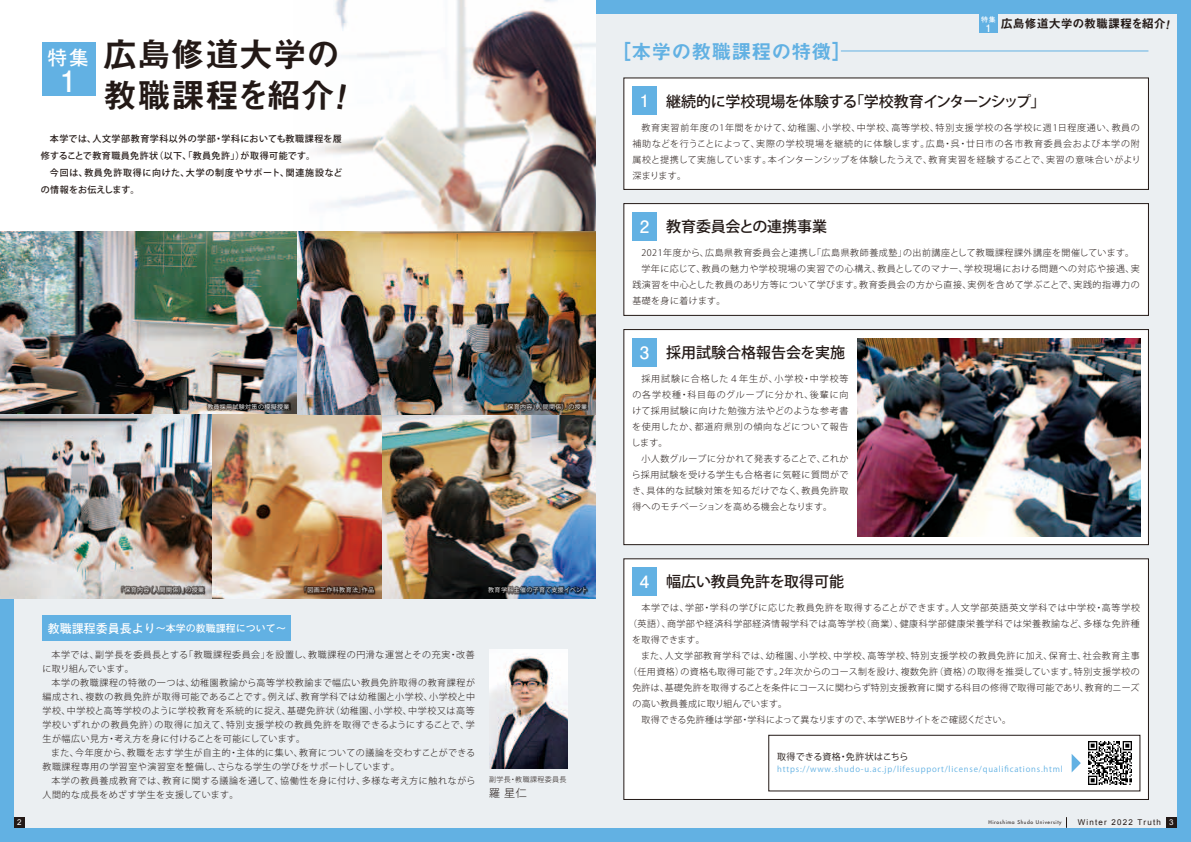
<style>
.page{position:relative;width:1191px;height:842px;background:#62b1e3}
.page>*{position:absolute;margin:0;border:0;box-sizing:border-box;transform-origin:0 0}
.t1{font:34px/40.6px "Midashi Go Pr 6 N MB31";color:#231916}
.t2{font:700 29.4px "Futo Go B101 Pr 6 N";color:#fff}
.t3{font:20px "Midashi Go Pr 6 N MB31";color:#62b1e3}
.t4{font:700 19.6px "Futo Go B101 Pr 6 N";color:#fff}
.t5{font:700 17px "Futo Go B101 Pr 6 N";color:#fff}
.t6{font:500 15px "Koz Go Pr 6 N";color:#231916}
.t7{font:500 15px "Koz Go Pr 6 N";letter-spacing:-.03em;color:#231916}
.t8{font:12px "Midashi Go Pr 6 N MB31";color:#231916}
.t9{font:300 11px "Koz Go Pr 6 N";color:#231916}
.t10{font:700 10px "Futo Go B101 Pr 6 N";color:#fff}
.t11{font:300 9px/16px "Koz Go Pr 6 N";letter-spacing:.055em;color:#231916;text-align:justify}
.t12{font:300 9px "Koz Go Pr 6 N";letter-spacing:.075em;color:#231916}
.t13{font:300 9px "Koz Go Pr 6 N";letter-spacing:.02em;color:#231916}
.t14{font:300 9px "Koz Go Pr 6 N";letter-spacing:.025em;color:#231916}
.t15{font:300 9px "Koz Go Pr 6 N";letter-spacing:.08em;color:#231916}
.t16{font:500 9px "Koz Go Pr 6 N";letter-spacing:.06em;color:#231916}
.t17{font:500 9px "Koz Go Pr 6 N";letter-spacing:.04em;color:#231916}
.t18{font:500 9px "Koz Go Pr 6 N";letter-spacing:.08em;color:#231916}
.t19{font:300 9px "Koz Go Pr 6 N";letter-spacing:.1em;color:#231916}
.t20{font:300 9px "Koz Go Pr 6 N";letter-spacing:.085em;color:#231916}
.t21{font:300 9px "Koz Go Pr 6 N";letter-spacing:.105em;color:#231916}
.t22{font:9px "Koz Go Pr 6 N";letter-spacing:.015em;color:#231916}
.t23{font:500 9px "Koz Go Pr 6 N";color:#231916}
.t24{font:300 9px "Koz Go Pr 6 N";letter-spacing:.015em;color:#231916}
.t25{font:8px "Koz Go Pr 6 N";letter-spacing:.1em;color:#62b1e3}
.t26{font:8px "Arial";letter-spacing:.15em;color:#231916}
.t27{font:8px "Arial";color:#fff}
.t28{font:300 7px "Koz Go Pr 6 N";letter-spacing:.06em;color:#231916}
.t29{font:700 6.9px "Futo Go B101 Pr 6 N";color:#fff}
.t30{font:6px "Koz Go Pr 6 N";letter-spacing:.06em;color:#fff}
.t31{font:5px "Futura";letter-spacing:.12em;color:#231916}
.s1{font-size:12px}
.s2{color:#fff}
</style>
<div class="page">
<div style="left:14px;top:14px;width:1162px;height:814px;background:#ebeff2"></div>
<div style="left:0;top:0;width:595px;height:231px;background:#fff"></div>
<img style="left:315px;top:0;width:280px;height:231px">
<img style="left:0;top:231px;width:595px;height:367px">
<div style="left:43px;top:43px;width:53px;height:53px;background:#62b1e3"></div>
<div style="left:14px;top:817px;width:11px;height:11px;background:#231916"></div>
<div style="left:1166px;top:817px;width:10px;height:11px;background:#231916"></div>
<div style="left:979px;top:14px;width:19px;height:19px;background:#62b1e3"></div>
<div style="left:623px;top:78px;width:525px;height:112px;background:#fff;border:1px solid #231916"></div>
<div style="left:632px;top:86px;width:25px;height:29px;background:#62b1e3"></div>
<div style="left:623px;top:203px;width:525px;height:113px;background:#fff;border:1px solid #231916"></div>
<div style="left:632px;top:212px;width:25px;height:28px;background:#62b1e3"></div>
<div style="left:623px;top:329px;width:525px;height:216px;background:#fff;border:1px solid #231916"></div>
<img style="left:857px;top:338px;width:283px;height:198px">
<div style="left:632px;top:338px;width:25px;height:28px;background:#62b1e3"></div>
<div style="left:623px;top:559px;width:525px;height:241px;background:#fff;border:1px solid #231916"></div>
<div style="left:632px;top:567px;width:25px;height:29px;background:#62b1e3"></div>
<hr style="left:841px;top:50px;width:307px;height:1px;background:#62b1e3">
<img style="left:489px;top:650px;width:78px;height:119px">
<div style="left:43px;top:616px;width:248px;height:25px;background:#62b1e3"></div>
<img style="left:120px;top:585px;width:86px;height:10px">
<img style="left:120px;top:586px;width:85px;height:9px">
<img style="left:303px;top:585px;width:72px;height:1px">
<img style="left:303px;top:586px;width:72px;height:9px">
<img style="left:487px;top:585px;width:101px;height:1px">
<img style="left:487px;top:586px;width:101px;height:9px">
<img style="left:503px;top:402px;width:86px;height:10px">
<img style="left:503px;top:403px;width:85px;height:9px">
<img style="left:206px;top:402px;width:85px;height:1px">
<img style="left:206px;top:403px;width:85px;height:9px">
<div style="left:768px;top:735px;width:372px;height:56px;border:1px solid #231916"></div>
<svg style="left:1071px;top:754px;width:9px;height:18px"></svg>
<img style="left:1088px;top:741px;width:44px;height:44px">
<svg style="left:337px;top:84px;width:9px;height:25px"></svg>
<p class="t29" style="left:981px;top:14px;width:16px">特集</p>
<p class="t8" style="left:985px;top:14px;width:182px"><sub>1</sub> 広島修道大学の教職課程を紹介</p>
<p class="t1" style="left:103px;top:33px;width:239px">広島修道大学の教職課程を紹介</p>
<p class="t3" style="left:611px;top:36px;width:241px">［本学の教職課程の特徴］</p>
<p class="t4" style="left:47px;top:42px;width:43px">特集</p>
<p class="t2" style="left:60px;top:57px;width:18px">1</p>
<p class="t7" style="left:666px;top:93px;width:381px">継続的に学校現場を体験する「学校教育インターンシップ」</p>
<p class="t11" style="left:632px;top:119px;width:510px;text-indent:9px">教育実習前年度の1年間をかけて、幼稚園、小学校、中学校、高等学校、特別支援学校の各学校に週1日程度通い、教員の補助などを行うことによって、実際の学校現場を継続的に体験します。広島・呉・廿日市の各市教育委員会および本学の附属校と提携して実施しています。本インターンシップを体験したうえで、教育実習を経験することで、実習の意味合いがより深まります。</p>
<p class="t5" style="left:640px;top:87px;width:11px">1</p>
<p class="t16" style="left:50px;top:134px;width:293px">本学では、人文学部教育学科以外の学部・学科においても教職課程を履</p>
<p class="t17" style="left:41px;top:151px;width:276px">修することで教育職員免許状（以下、「教員免許」）が取得可能です。</p>
<p class="t18" style="left:50px;top:168px;width:294px">今回は、教員免許取得に向けた、大学の制度やサポート、関連施設など</p>
<p class="t23" style="left:41px;top:185px;width:100px">の情報をお伝えします。</p>
<p class="t30" style="left:207px;top:403px;width:84px">教員採用試験対策の模擬授業</p>
<p class="t30" style="left:501px;top:403px;width:87px">「保育内容（人間関係）」の授業</p>
<p class="t30" style="left:118px;top:586px;width:87px">「保育内容（人間関係）」の授業</p>
<p class="t30" style="left:301px;top:586px;width:74px">「図画工作科教育法」作品</p>
<p class="t30" style="left:488px;top:586px;width:101px">教育学科主催の子育て支援イベント</p>
<p class="t10" style="left:48px;top:620px;width:239px"><span class="s1">教職課程委員長より</span>～本学の教職課程について～</p>
<p class="t12" style="left:52px;top:649px;width:425px">本学では、副学長を委員長とする「教職課程委員会」を設置し、教職課程の円滑な運営とその充実・改善</p>
<p class="t13" style="left:43px;top:663px;width:93px">に取り組んでいます。</p>
<p class="t11" style="left:52px;top:675px;width:425px">本学の教職課程の特徴の一つは、幼稚園教諭から高等学校教諭まで幅広い教員免許取得の教育課程が</p>
<p class="t11" style="left:43px;top:689px;width:434px">編成され、複数の教員免許が取得可能であることです。例えば、教育学科では幼稚園と小学校、小学校と中</p>
<p class="t11" style="left:43px;top:703px;width:434px">学校、中学校と高等学校のように学校教育を系統的に捉え、基礎免許状（幼稚園、小学校、中学校又は高等</p>
<p class="t12" style="left:43px;top:719px;width:434px">学校いずれかの教員免許）の取得に加えて、特別支援学校の教員免許を取得できるようにすることで、学</p>
<p class="t11" style="left:43px;top:731px;width:264px">生が幅広い見方・考え方を身に付けることを可能にしています。</p>
<p class="t11" style="left:51px;top:745px;width:425px">また、今年度から、教職を志す学生が自主的・主体的に集い、教育についての議論を交わすことができる</p>
<p class="t11" style="left:43px;top:759px;width:359px">教職課程専用の学習室や演習室を整備し、さらなる学生の学びをサポートしています。</p>
<p class="t12" style="left:52px;top:775px;width:425px">本学の教員養成教育では、教育に関する議論を通して、協働性を身に付け、多様な考え方に触れながら</p>
<p class="t11" style="left:43px;top:787px;width:197px">人間的な成長をめざす学生を支援しています。</p>
<p class="t28" style="left:489px;top:775px;width:79px">副学長・教職課程委員長</p>
<p class="t9" style="left:489px;top:786px;width:39px">羅 星仁</p>
<p class="t6" style="left:666px;top:218px;width:163px">教育委員会との連携事業</p>
<p class="t11" style="left:641px;top:245px;width:494px">2021年度から、広島県教育委員会と連携し「広島県教師養成塾」の出前講座として教職課程課外講座を開催しています。</p>
<p class="t11" style="left:641px;top:261px;width:500px">学年に応じて、教員の魅力や学校現場の実習での心構え、教員としてのマナー、学校現場における問題への対応や接遇、実</p>
<p class="t11" style="left:632px;top:277px;width:509px">践演習を中心とした教員のあり方等について学びます。教育委員会の方から直接、実例を含めて学ぶことで、実践的指導力の</p>
<p class="t11" style="left:632px;top:293px;width:95px">基礎を身に着けます。</p>
<p class="t5" style="left:640px;top:213px;width:11px">2</p>
<p class="t6" style="left:666px;top:344px;width:180px">採用試験合格報告会を実施</p>
<p class="t21" style="left:641px;top:374px;width:209px">採用試験に合格した４年生が、小学校・中学校等</p>
<p class="t19" style="left:632px;top:390px;width:218px">の各学校種・科目毎のグループに分かれ、後輩に向</p>
<p class="t11" style="left:632px;top:403px;width:218px">けて採用試験に向けた勉強方法やどのような参考書</p>
<p class="t20" style="left:632px;top:422px;width:218px">を使用したか、都道府県別の傾向などについて報告</p>
<p class="t11" style="left:631px;top:435px;width:38px">します。</p>
<p class="t11" style="left:641px;top:451px;width:209px">小人数グループに分かれて発表することで、これか</p>
<p class="t11" style="left:631px;top:467px;width:218px">ら採用試験を受ける学生も合格者に気軽に質問がで</p>
<p class="t11" style="left:632px;top:483px;width:218px">き、具体的な試験対策を知るだけでなく、教員免許取</p>
<p class="t13" style="left:632px;top:502px;width:201px">得へのモチベーションを高める機会となります。</p>
<p class="t5" style="left:640px;top:339px;width:11px">3</p>
<p class="t6" style="left:666px;top:573px;width:179px">幅広い教員免許を取得可能</p>
<p class="t15" style="left:641px;top:603px;width:500px">本学では、学部・学科の学びに応じた教員免許を取得することができます。人文学部英語英文学科では中学校・高等学校</p>
<p class="t11" style="left:628px;top:616px;width:513px">（英語）、商学部や経済科学部経済情報学科では高等学校（商業）、健康科学部健康栄養学科では栄養教諭など、多様な免許種</p>
<p class="t24" style="left:632px;top:635px;width:74px">を取得できます。</p>
<p class="t11" style="left:641px;top:648px;width:500px">また、人文学部教育学科では、幼稚園、小学校、中学校、高等学校、特別支援学校の教員免許に加え、保育士、社会教育主事</p>
<p class="t11" style="left:628px;top:664px;width:513px">（任用資格）の資格も取得可能です。2年次からのコース制を設け、複数免許（資格）の取得を推奨しています。特別支援学校の</p>
<p class="t14" style="left:632px;top:683px;width:509px">免許は、基礎免許を取得することを条件にコースに関わらず特別支援教育に関する科目の修得で取得可能であり、教育的ニーズ</p>
<p class="t13" style="left:632px;top:699px;width:156px">の高い教員養成に取り組んでいます。</p>
<p class="t13" style="left:641px;top:715px;width:371px">取得できる免許種は学部・学科によって異なりますので、本学WEBサイトをご確認ください。</p>
<p class="t5" style="left:640px;top:568px;width:11px">4</p>
<p class="t22" style="left:777px;top:752px;width:133px">取得できる資格・免許状はこちら</p>
<p class="t25" style="left:777px;top:765px;width:287px">https://www.shudo-u.ac.jp/lifesupport/license/qualifications.html</p>
<p class="t27" style="left:17px;top:817px;width:6px">2</p>
<p class="t31" style="left:988px;top:819px;width:75px">Hiroshima Shudo University</p>
<p class="t26" style="left:1077px;top:817px;width:97px">Winter 2022 Truth <span class="s2">3</span></p>
</div>
